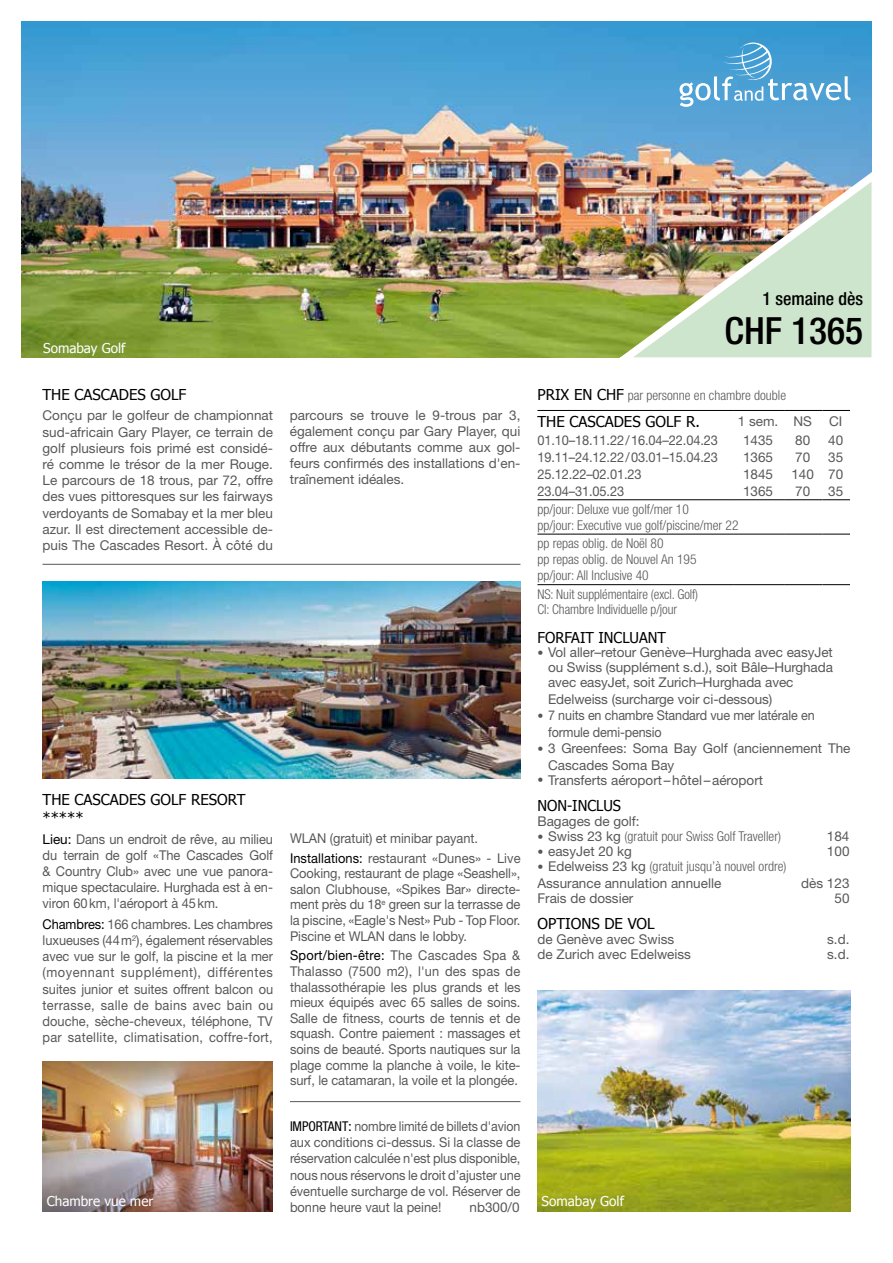
<style>
.page{position:relative;width:893px;height:1263px;background:#fff}
.page>*{position:absolute;margin:0;border:0;box-sizing:border-box;transform-origin:0 0}
.t1{font:500 condensed 37.5px "Helvetica Neue LT Pro";color:#000}
.t2{font:500 condensed 18px "Helvetica Neue LT Pro";color:#000}
.t3{font:15px/18px "Tahoma";color:#000}
.t4{font:13.5px/15.6px "Helvetica Neue LT Pro";color:#58585a;text-align:justify;scale:.95 1}
.t5{font:13.5px/16.2px "Helvetica Neue LT Pro";color:#58585a;text-align:justify}
.t6{font:300 condensed 13.5px/16.2px "Helvetica Neue LT Pro";color:#58585a}
.t7{font:13.5px/16.2px "Helvetica Neue LT Pro";color:#58585a;text-align:justify;scale:.92 1}
.t8{font:13.5px/16.4px "Helvetica Neue LT Pro";color:#58585a;scale:.93 1}
.t9{font:13.5px "Tahoma";color:#fff}
.s1{color:#000}
.s2{font-stretch:condensed;color:#000}
.s3{font-family:"Tahoma";font-weight:400;font-stretch:normal;font-size:15px;color:#000}
.s4{font-size:12px}
.s5{font-weight:400;font-stretch:normal;font-size:12px}
.s6{font-weight:400;font-stretch:normal}
.s7{font-weight:300;font-stretch:condensed}
</style>
<div class="page">
<hr style="left:43px;top:564px;width:477px;height:1px;background:#58585a">
<img style="left:43px;top:581px;width:477px;height:197px">
<img style="left:43px;top:1061px;width:230px;height:151px">
<img style="left:21px;top:21px;width:851px;height:336px">
<img style="left:611px;top:159px;width:261px;height:199px">
<svg style="left:679px;top:43px;width:171px;height:63px;background:#5eaad9"></svg>
<hr style="left:290px;top:1101px;width:230px;height:1px;background:#58585a">
<hr style="left:537px;top:410px;width:196px;height:1px;background:#000">
<hr style="left:733px;top:410px;width:51px;height:1px;background:#000">
<hr style="left:784px;top:410px;width:38px;height:1px;background:#000">
<svg style="left:822px;top:410px;width:28px;height:1px"></svg>
<hr style="left:537px;top:499px;width:196px;height:1px;background:#000">
<hr style="left:537px;top:534px;width:196px;height:1px;background:#000">
<hr style="left:733px;top:534px;width:51px;height:1px;background:#000">
<hr style="left:784px;top:534px;width:38px;height:1px;background:#000">
<svg style="left:822px;top:534px;width:28px;height:1px"></svg>
<hr style="left:537px;top:584px;width:196px;height:1px;background:#000">
<hr style="left:733px;top:584px;width:51px;height:1px;background:#000">
<hr style="left:784px;top:584px;width:38px;height:1px;background:#000">
<svg style="left:822px;top:584px;width:28px;height:1px"></svg>
<hr style="left:733px;top:499px;width:51px;height:1px;background:#000">
<hr style="left:784px;top:499px;width:38px;height:1px;background:#000">
<svg style="left:822px;top:499px;width:28px;height:1px"></svg>
<img style="left:538px;top:990px;width:313px;height:222px">
<p class="t9" style="left:43px;top:339px;width:84px">Somabay Golf</p>
<p class="t3" style="left:43px;top:385px;width:145px">THE CASCADES GOLF</p>
<p class="t5" style="left:43px;top:407px;width:232px">Conçu par le golfeur de championnat sud-africain Gary Player, ce terrain de golf plusieurs fois primé est considé&shy;ré comme le trésor de la mer Rouge.<br>Le parcours de 18 trous, par 72, offre des vues pittoresques sur les fairways verdoyants de Somabay et la mer bleu azur. Il est directement accessible de&shy;puis The Cascades Resort. À côté du</p>
<p class="t5" style="left:290px;top:406px;width:232px">parcours se trouve le 9-trous par 3, également conçu par Gary Player, qui offre aux débutants comme aux gol&shy;feurs confirmés des installations d'en&shy;traînement idéales.</p>
<p class="t3" style="left:43px;top:790px;width:204px">THE CASCADES GOLF RESORT *****</p>
<p class="t4" style="left:43px;top:830px;width:244px;line-height:16.2px"><span class="s1">Lieu:</span> Dans un endroit de rêve, au milieu du terrain de golf «The Cascades Golf &amp; Country Club» avec une vue panora&shy;mique spectaculaire. Hurghada est à en&shy;viron 60km, l'aéroport à 45km.</p>
<p class="t4" style="left:43px;top:915px;width:244px;line-height:16.2px"><span class="s1">Chambres:</span> 166 chambres. Les chambres luxueuses (44m<sup>2</sup>), également réservables avec vue sur le golf, la piscine et la mer (moyennant supplément), différentes suites junior et suites offrent balcon ou terrasse, salle de bains avec bain ou douche, sèche-cheveux, téléphone, TV par satellite, climatisation, coffre-fort,</p>
<p class="t9" style="left:47px;top:1192px;width:108px">Chambre vue mer</p>
<p class="t4" style="left:290px;top:828px;width:244px;line-height:19.8px">WLAN (gratuit) et minibar payant.<br><span class="s1">Installations:</span> restaurant «Dunes» - Live</p>
<p class="t4" style="left:290px;top:865px;width:244px">Cooking, restaurant de plage «Seashell», salon Clubhouse, «Spikes Bar» directe&shy;ment près du 18<sup>e</sup> green sur la terrasse de la piscine, «Eagle's Nest» Pub - Top Floor.<br>Piscine et WLAN dans le lobby.</p>
<p class="t4" style="left:290px;top:947px;width:244px"><span class="s1">Sport/bien-être:</span> The Cascades Spa &amp; Thalasso (7500 m2), l'un des spas de thalassothérapie les plus grands et les mieux équipés avec 65 salles de soins.<br>Salle de fitness, courts de tennis et de squash. Contre paiement : massages et soins de beauté. Sports nautiques sur la plage comme la planche à voile, le kite&shy;surf, le catamaran, la voile et la plongée.</p>
<p class="t7" style="left:290px;top:1118px;width:252px"><span class="s2">IMPORTANT</span><span class="s1">:</span> nombre limité de billets d'avion aux conditions ci-dessus. Si la classe de réservation calculée n'est plus disponible, nous nous réservons le droit d’ajuster une éventuelle surcharge de vol. Réserver de bonne heure vaut la peine!</p>
<p class="t5" style="left:469px;top:1199px;width:52px">nb300/0</p>
<h2 class="t2" style="left:763px;top:288px;width:102px">1 semaine dès</h2>
<h1 class="t1" style="left:724px;top:309px;width:140px">CHF 1365</h1>
<p class="t6" style="left:537px;top:387px;width:250px"><span class="s3">PRIX EN CHF</span> par personne en chambre double</p>
<p class="t3" style="left:537px;top:412px;width:164px">THE CASCADES GOLF R.</p>
<p class="t5" style="left:738px;top:413px;width:76px">1 sem. NS</p>
<p class="t5" style="left:829px;top:413px;width:15px">CI</p>
<p class="t4" style="left:537px;top:432px;width:191px">01.10–18.11.22/16.04–22.04.23</p>
<p class="t5" style="left:743px;top:432px;width:32px">1435</p>
<p class="t5" style="left:795px;top:432px;width:17px">80</p>
<p class="t5" style="left:828px;top:432px;width:17px">40</p>
<p class="t4" style="left:537px;top:449px;width:191px">19.11–24.12.22/03.01–15.04.23</p>
<p class="t5" style="left:743px;top:449px;width:32px">1365</p>
<p class="t5" style="left:795px;top:449px;width:17px">70</p>
<p class="t5" style="left:828px;top:449px;width:17px">35</p>
<p class="t4" style="left:537px;top:466px;width:111px">25.12.22–02.01.23</p>
<p class="t5" style="left:743px;top:466px;width:32px">1845</p>
<p class="t5" style="left:791px;top:466px;width:53px">140 70</p>
<p class="t4" style="left:537px;top:483px;width:93px">23.04–31.05.23</p>
<p class="t5" style="left:743px;top:483px;width:32px">1365</p>
<p class="t5" style="left:795px;top:483px;width:17px">70</p>
<p class="t5" style="left:828px;top:483px;width:17px">35</p>
<p class="t6" style="left:537px;top:501px;width:203px">pp/jour: Deluxe vue golf/mer 10<br>pp/jour: Executive vue golf/piscine/mer 22</p>
<p class="t6" style="left:537px;top:535px;width:161px">pp repas oblig. de Noël 80<br>pp repas oblig. de Nouvel An 195 pp/jour: All Inclusive 40</p>
<p class="t6" style="left:537px;top:586px;width:162px;line-height:15px">NS: Nuit supplémentaire (excl. Golf)<br>CI: Chambre Individuelle p/jour</p>
<p class="t3" style="left:537px;top:628px;width:130px">FORFAIT INCLUANT</p>
<p class="t5" style="left:548px;top:645px;width:286px;line-height:15px;text-indent:-11px"><span class="s4">•</span> Vol aller–retour Genève–Hurghada avec easyJet ou Swiss (supplément s.d.), soit Bâle–Hurghada avec easyJet, soit Zurich–Hurghada avec</p>
<p class="t5" style="left:548px;top:690px;width:226px">Edelweiss (surcharge voir ci-dessous)</p>
<p class="t8" style="left:548px;top:707px;width:288px;text-indent:-11px"><span class="s4">•</span> 7 nuits en chambre Standard vue mer latérale en formule demi-pensio</p>
<p class="t5" style="left:548px;top:740px;width:304px;text-indent:-11px"><span class="s4">•</span> 3 Greenfees: Soma Bay Golf (anciennement The<br>Cascades Soma Bay</p>
<p class="t5" style="left:537px;top:771px;width:227px"><span class="s4">•</span> Transferts aéroport –hôtel–aéroport</p>
<p class="t3" style="left:537px;top:796px;width:85px">NON-INCLUS</p>
<p class="t5" style="left:537px;top:813px;width:104px">Bagages de golf:</p>
<p class="t6" style="left:537px;top:828px;width:245px"><span class="s5">•</span> <span class="s6">Swiss 23 kg</span> (gratuit pour Swiss Golf Traveller)</p>
<p class="t5" style="left:827px;top:828px;width:24px">184</p>
<p class="t5" style="left:537px;top:843px;width:96px"><span class="s4">•</span> easyJet 20 kg</p>
<p class="t5" style="left:827px;top:843px;width:24px">100</p>
<p class="t5" style="left:537px;top:858px;width:251px"><span class="s4">•</span> Edelweiss 23 kg <span class="s7">(gratuit jusqu’à nouvel ordre)<br></span>Assurance annulation annuelle</p>
<p class="t5" style="left:801px;top:874px;width:50px">dès 123</p>
<p class="t5" style="left:537px;top:889px;width:97px">Frais de dossier</p>
<p class="t5" style="left:834px;top:889px;width:17px">50</p>
<p class="t3" style="left:537px;top:914px;width:119px">OPTIONS DE VOL</p>
<p class="t5" style="left:537px;top:931px;width:138px">de Genève avec Swiss</p>
<p class="t5" style="left:827px;top:931px;width:24px">s.d.</p>
<p class="t5" style="left:537px;top:946px;width:155px">de Zurich avec Edelweiss</p>
<p class="t5" style="left:827px;top:946px;width:24px">s.d.</p>
<p class="t9" style="left:542px;top:1192px;width:84px">Somabay Golf</p>
</div>
